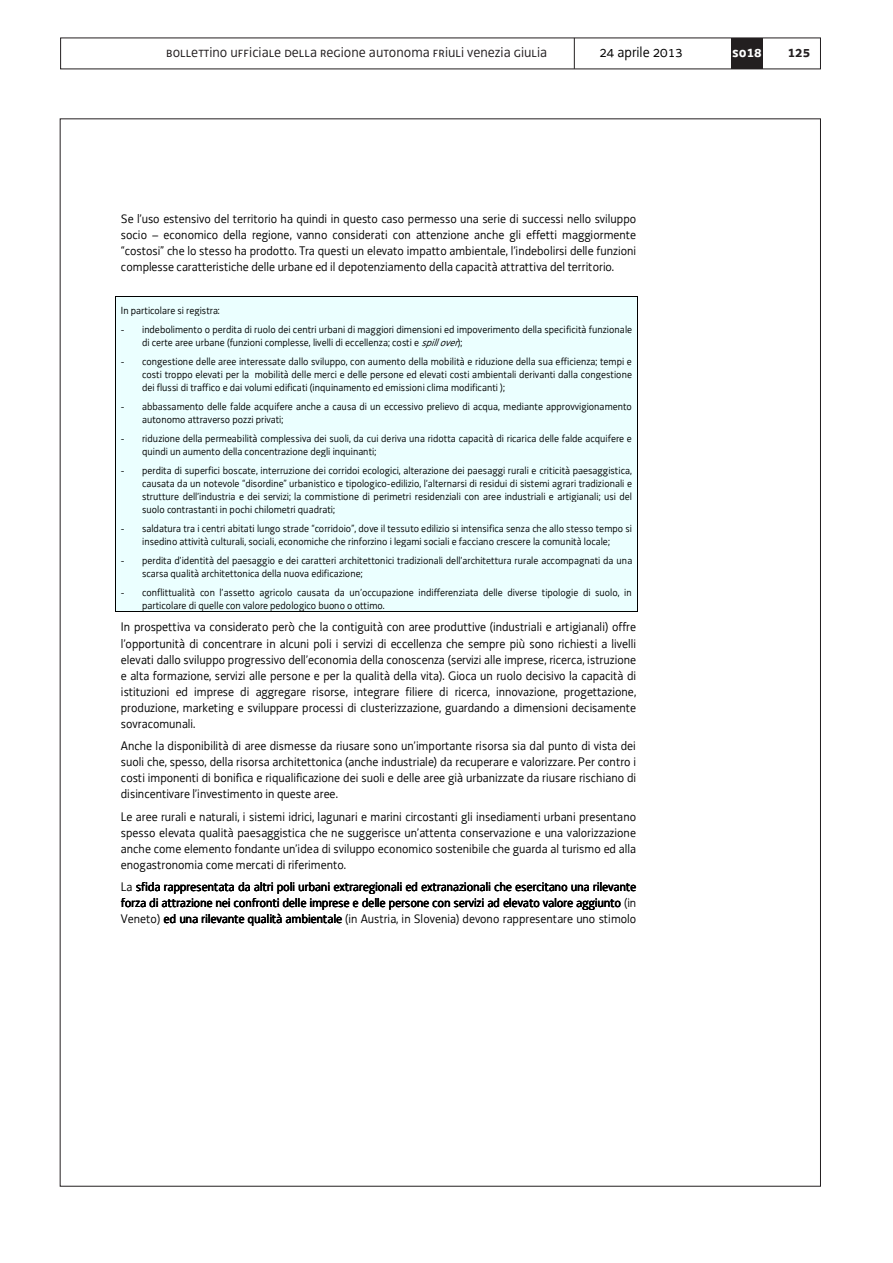
<style>
.page{position:relative;width:893px;height:1263px;background:#fff}
.page>*{position:absolute;margin:0;border:0;box-sizing:border-box;transform-origin:0 0}
.t1{font:15px "Decima UNI";color:#231f20}
.t2{font:15px "Decima WE";color:#000}
.t3{font:700 15px "Decima WE";color:#fff}
.t4{font:700 15px "Decima WE";color:#231f20}
.t5{font:12.9px/16px "Decima WE Rg";color:#000;text-align:justify}
.t6{font:10.65px/12.8px "Decima WE Rg";color:#000}
.s1{font-style:italic}
</style>
<div class="page">
<div style="left:731px;top:38px;width:32px;height:31px;background:#231f20"></div>
<hr style="left:574px;top:38px;width:1px;height:31px;background:#231f20">
<div style="left:121px;top:297px;width:511px;height:19px;background:#ebffff"></div>
<div style="left:121px;top:316px;width:511px;height:20px;background:#ebffff"></div>
<div style="left:121px;top:336px;width:511px;height:12px;background:#ebffff"></div>
<div style="left:121px;top:348px;width:511px;height:20px;background:#ebffff"></div>
<div style="left:121px;top:368px;width:511px;height:13px;background:#ebffff"></div>
<div style="left:121px;top:381px;width:511px;height:12px;background:#ebffff"></div>
<div style="left:121px;top:393px;width:511px;height:20px;background:#ebffff"></div>
<div style="left:121px;top:413px;width:511px;height:12px;background:#ebffff"></div>
<div style="left:121px;top:425px;width:511px;height:20px;background:#ebffff"></div>
<div style="left:121px;top:445px;width:511px;height:13px;background:#ebffff"></div>
<div style="left:121px;top:458px;width:511px;height:19px;background:#ebffff"></div>
<div style="left:121px;top:477px;width:511px;height:13px;background:#ebffff"></div>
<div style="left:121px;top:490px;width:511px;height:13px;background:#ebffff"></div>
<div style="left:121px;top:503px;width:511px;height:12px;background:#ebffff"></div>
<div style="left:121px;top:515px;width:511px;height:20px;background:#ebffff"></div>
<div style="left:121px;top:535px;width:511px;height:12px;background:#ebffff"></div>
<div style="left:121px;top:547px;width:511px;height:20px;background:#ebffff"></div>
<div style="left:121px;top:567px;width:511px;height:12px;background:#ebffff"></div>
<div style="left:121px;top:579px;width:511px;height:20px;background:#ebffff"></div>
<div style="left:121px;top:599px;width:511px;height:13px;background:#ebffff"></div>
<hr style="left:115px;top:297px;width:522px;height:1px;background:#000">
<hr style="left:115px;top:297px;width:1px;height:315px;background:#000">
<hr style="left:115px;top:612px;width:522px;height:1px;background:#000">
<hr style="left:637px;top:297px;width:1px;height:315px;background:#000">
<p class="t1" style="left:166px;top:43px;width:382px">bollettino ufficiale della regione autonoma friuli venezia giulia</p>
<p class="t2" style="left:599px;top:43px;width:85px">24 aprile 2013</p>
<p class="t3" style="left:732px;top:43px;width:31px">so18</p>
<p class="t4" style="left:788px;top:43px;width:24px">125</p>
<p class="t5" style="left:121px;top:211px;width:517px">Se l’uso estensivo del territorio ha quindi in questo caso permesso una serie di successi nello sviluppo socio – economico della regione, vanno considerati con attenzione anche gli effetti maggiormente “costosi” che lo stesso ha prodotto. Tra questi un elevato impatto ambientale, l’indebolirsi delle funzioni complesse caratteristiche delle urbane ed il depotenziamento della capacità attrattiva del territorio.</p>
<p class="t6" style="left:121px;top:304px;width:100px">In particolare si registra:</p>
<p class="t6" style="left:142px;top:323px;width:492px;text-indent:-21px">- indebolimento o perdita di ruolo dei centri urbani di maggiori dimensioni ed impoverimento della specificità funzionale di certe aree urbane (funzioni complesse, livelli di eccellenza; costi e <span class="s1">spillover</span>);</p>
<p class="t6" style="left:142px;top:355px;width:491px;text-align:justify;text-indent:-21px">- congestione delle aree interessate dallo sviluppo, con aumento della mobilità e riduzione della sua efficienza; tempi e costi troppo elevati per la mobilità delle merci e delle persone ed elevati costi ambientali derivanti dalla congestione dei flussi di traffico e dai volumi edificati (inquinamento ed emissioni clima modificanti );</p>
<p class="t6" style="left:142px;top:400px;width:491px;text-indent:-21px">- abbassamento delle falde acquifere anche a causa di un eccessivo prelievo di acqua, mediante approvvigionamento autonomo attraverso pozzi privati;</p>
<p class="t6" style="left:142px;top:432px;width:491px;text-indent:-21px">- riduzione della permeabilità complessiva dei suoli, da cui deriva una ridotta capacità di ricarica delle falde acquifere e quindi un aumento della concentrazione degli inquinanti;</p>
<p class="t6" style="left:142px;top:464px;width:491px;text-align:justify;text-indent:-21px">- perdita di superfici boscate, interruzione dei corridoi ecologici, alterazione dei paesaggi rurali e criticità paesaggistica, causata da un notevole “disordine” urbanistico e tipologico-edilizio, l’alternarsi di residui di sistemi agrari tradizionali e strutture dell’industria e dei servizi; la commistione di perimetri residenziali con aree industriali e artigianali; usi del suolo contrastanti in pochi chilometri quadrati;</p>
<p class="t6" style="left:121px;top:522px;width:512px;text-align:center">- saldatura tra i centri abitati lungo strade “corridoio”, dove il tessuto edilizio si intensifica senza che allo stesso tempo si insedino attività culturali, sociali, economiche che rinforzino i legami sociali e facciano crescere la comunità locale;</p>
<p class="t6" style="left:142px;top:554px;width:492px;text-indent:-21px">- perdita d’identità del paesaggio e dei caratteri architettonici tradizionali dell’architettura rurale accompagnati da una scarsa qualità architettonica della nuova edificazione;</p>
<p class="t6" style="left:142px;top:586px;width:491px;text-indent:-21px">- conflittualità con l’assetto agricolo causata da un’occupazione indifferenziata delle diverse tipologie di suolo, in particolare di quelle con valore pedologico buono o ottimo.</p>
<p class="t5" style="left:121px;top:619px;width:517px">In prospettiva va considerato però che la contiguità con aree produttive (industriali e artigianali) offre l’opportunità di concentrare in alcuni poli i servizi di eccellenza che sempre più sono richiesti a livelli elevati dallo sviluppo progressivo dell’economia della conoscenza (servizi alle imprese, ricerca, istruzione e alta formazione, servizi alle persone e per la qualità della vita). Gioca un ruolo decisivo la capacità di istituzioni ed imprese di aggregare risorse, integrare filiere di ricerca, innovazione, progettazione, produzione, marketing e sviluppare processi di clusterizzazione, guardando a dimensioni decisamente sovracomunali.</p>
<p class="t5" style="left:121px;top:738px;width:517px">Anche la disponibilità di aree dismesse da riusare sono un’importante risorsa sia dal punto di vista dei suoli che, spesso, della risorsa architettonica (anche industriale) da recuperare e valorizzare. Per contro i costi imponenti di bonifica e riqualificazione dei suoli e delle aree già urbanizzate da riusare rischiano di disincentivare l’investimento in queste aree.</p>
<p class="t5" style="left:121px;top:808px;width:517px">Le aree rurali e naturali, i sistemi idrici, lagunari e marini circostanti gli insediamenti urbani presentano spesso elevata qualità paesaggistica che ne suggerisce un’attenta conservazione e una valorizzazione anche come elemento fondante un’idea di sviluppo economico sostenibile che guarda al turismo ed alla enogastronomia come mercati di riferimento.</p>
<p class="t5" style="left:121px;top:879px;width:517px">La sfida rappresentata da altri poli urbani extraregionali ed extranazionali che esercitano una rilevante forza di attrazione nei confronti delle imprese e delle persone con servizi ad elevato valore aggiunto (in Veneto) ed una rilevante qualità ambientale</p>
<p class="t5" style="left:164px;top:911px;width:474px">ed una rilevante qualità ambientale (in Austria, in Slovenia) devono rappresentare uno stimolo</p>
</div>
